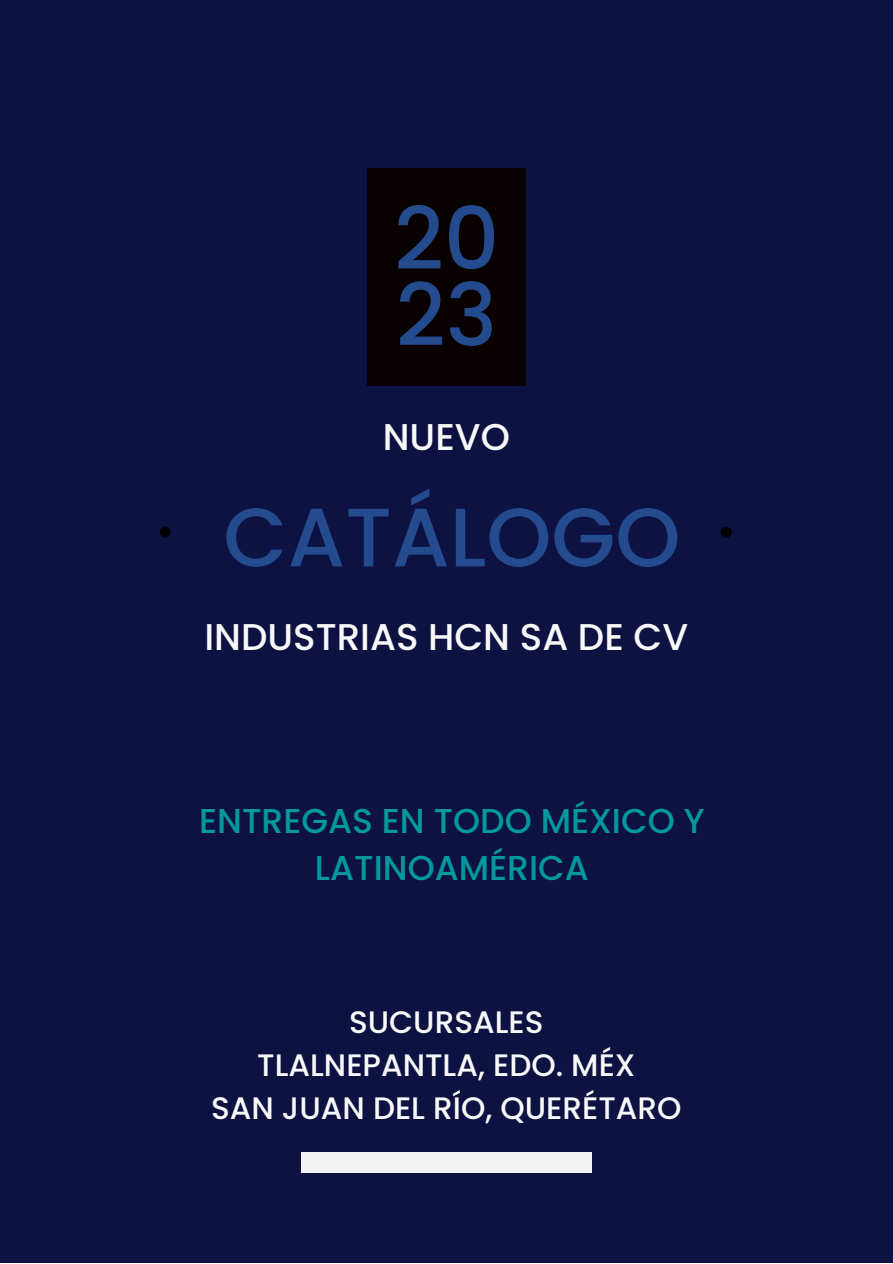
<style>
.page{position:relative;width:893px;height:1264px;background:#fff}
.page>*{position:absolute;margin:0;border:0;box-sizing:border-box;transform-origin:0 0}
.t1{font:500 86.4px/76.3px "Poppins";color:#234b8d}
.t2{font:500 82.8px "Poppins";color:#234b8d}
.t3{font:500 37.2px "Poppins";color:#f8f8f8}
.t4{font:500 34.5px/47.2px "Poppins";color:#03989e;text-align:center}
.t5{font:500 31.05px/42.9px "Poppins";color:#f8f8f8;text-align:center}
</style>
<div class="page">
<div style="left:0;top:0;width:892px;height:1262px;background:#0d1242"></div>
<div style="left:160px;top:526px;width:11px;height:11px;background:#000;border-radius:50%"></div>
<div style="left:720px;top:526px;width:11px;height:11px;background:#000;border-radius:50%"></div>
<div style="left:367px;top:168px;width:158px;height:218px;background:#090000"></div>
<div style="left:301px;top:1152px;width:291px;height:21px;background:#f2f2f2"></div>
<h1 class="t1" style="left:394px;top:201px;width:107px">20<br>23</h1>
<p class="t3" style="left:383px;top:410px;width:129px">NUEVO</p>
<h2 class="t2" style="left:223px;top:479px;width:458px">CATÁLOGO</h2>
<p class="t3" style="left:204px;top:610px;width:485px">INDUSTRIAS HCN SA DE CV</p>
<p class="t4" style="left:199px;top:797px;width:507px">ENTREGAS EN TODO MÉXICO Y<br>LATINOAMÉRICA</p>
<p class="t5" style="left:211px;top:1000px;width:472px">SUCURSALES<br>TLALNEPANTLA, EDO. MÉX<br>SAN JUAN DEL RÍO, QUERÉTARO</p>
</div>
